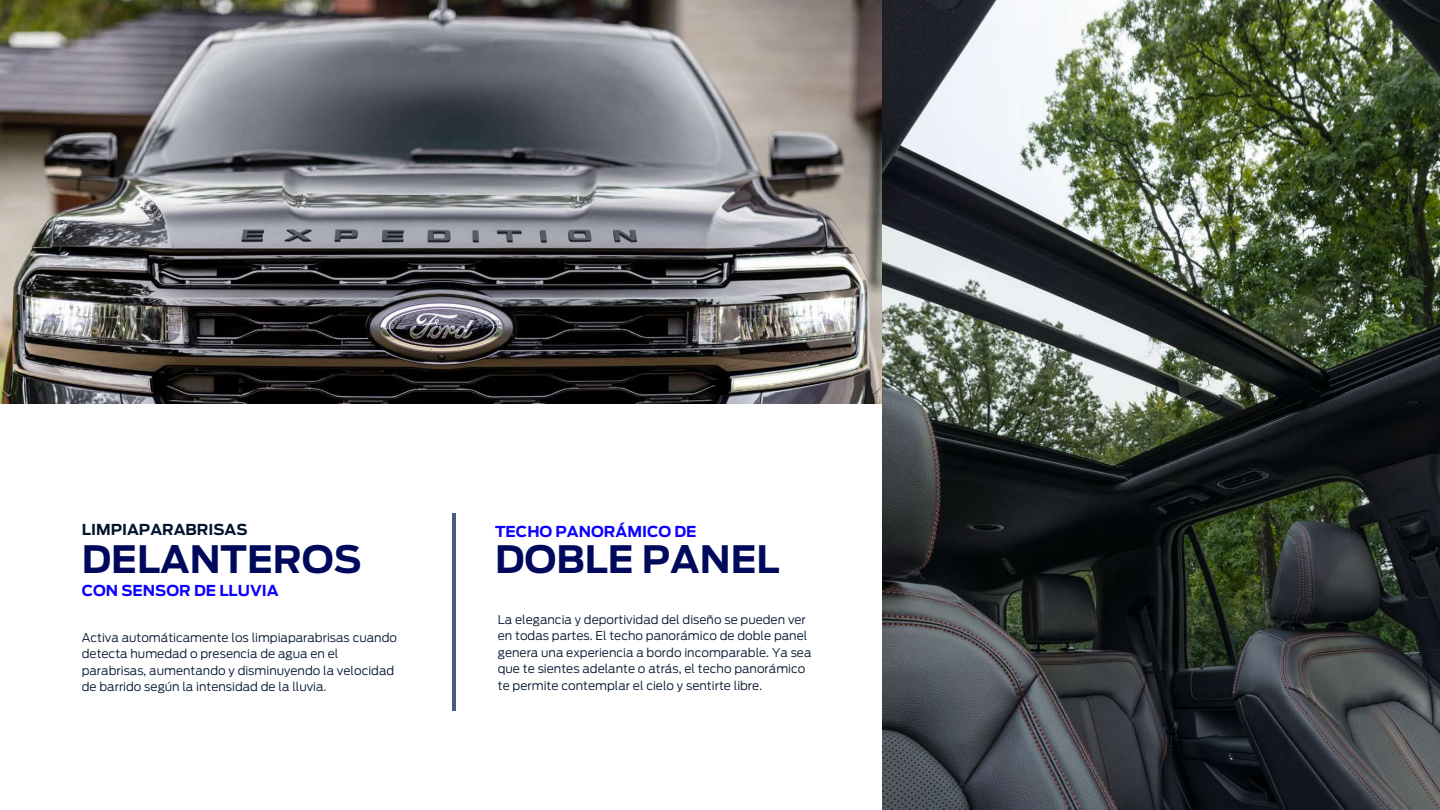
<style>
.page{position:relative;width:1440px;height:810px;background:#fff}
.page>*{position:absolute;margin:0;border:0;box-sizing:border-box;transform-origin:0 0}
.t1{font:700 37.5px "Ford Antenna";color:#00095b}
.t2{font:700 15px "Ford Antenna";color:#0c00ff}
.t3{font:700 15px "Ford Antenna";color:#00142e}
.t4{font:300 12px/16.5px "Ford Antenna";color:#00142e}
</style>
<div class="page">
<img style="left:0;top:0;width:882px;height:404px">
<img style="left:882px;top:0;width:558px;height:810px">
<hr style="left:452px;top:514px;width:4px;height:197px;background:#475c80">
<p class="t3" style="left:82px;top:516px;width:167px">LIMPIAPARABRISAS</p>
<h1 class="t1" style="left:82px;top:525px;width:281px">DELANTEROS</h1>
<p class="t2" style="left:82px;top:577px;width:198px">CON SENSOR DE LLUVIA</p>
<p class="t4" style="left:82px;top:628px;width:317px">Activa automáticamente los limpiaparabrisas cuando detecta humedad o presencia de agua en el parabrisas, aumentando y disminuyendo la velocidad de barrido según la intensidad de la lluvia.</p>
<p class="t2" style="left:495px;top:518px;width:203px">TECHO PANORÁMICO DE</p>
<h1 class="t1" style="left:495px;top:526px;width:286px">DOBLE PANEL</h1>
<p class="t4" style="left:498px;top:610px;width:315px">La elegancia y deportividad del diseño se pueden ver en todas partes. El techo panorámico de doble panel genera una experiencia a bordo incomparable. Ya sea que te sientes adelante o atrás, el techo panorámico te permite contemplar el cielo y sentirte libre.</p>
</div>
